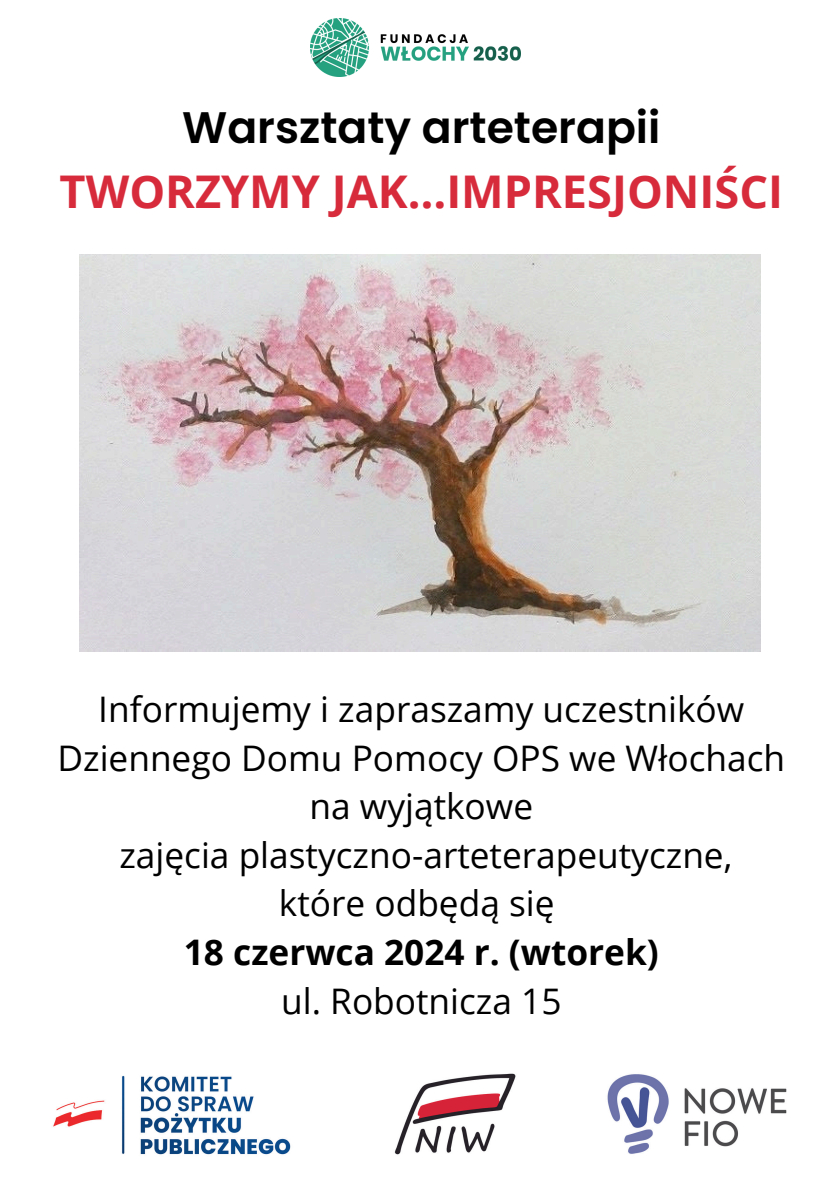
<style>
.page{position:relative;width:839px;height:1191px;background:#fff}
.page>*{position:absolute;margin:0;border:0;box-sizing:border-box;transform-origin:0 0}
.t1{font:700 45px "Open Sans";color:#d72b3c}
.t2{font:600 44.2px "Poppins";color:#000}
.t3{font:35.2px/48.6px "Open Sans";color:#000;text-align:center}
.t4{font:700 35.2px "Open Sans";color:#000}
</style>
<div class="page">
<img style="left:310px;top:18px;width:210px;height:59px">
<img style="left:53px;top:1073px;width:734px;height:82px">
<img style="left:79px;top:254px;width:681px;height:398px">
<p class="t2" style="left:182px;top:96px;width:480px">Warsztaty arteterapii</p>
<p class="t1" style="left:60px;top:160px;width:725px">TWORZYMY JAK…IMPRESJONIŚCI</p>
<p class="t3" style="left:57px;top:684px;width:729px">Informujemy i zapraszamy uczestników<br>Dziennego Domu Pomocy OPS we Włochach na wyjątkowe</p>
<p class="t3" style="left:119px;top:830px;width:614px">zajęcia plastyczno-arteterapeutyczne,</p>
<p class="t3" style="left:279px;top:878px;width:277px">które odbędą się</p>
<p class="t4" style="left:184px;top:927px;width:476px">18 czerwca 2024 r. (wtorek)</p>
<p class="t3" style="left:281px;top:976px;width:282px">ul. Robotnicza 15</p>
</div>
